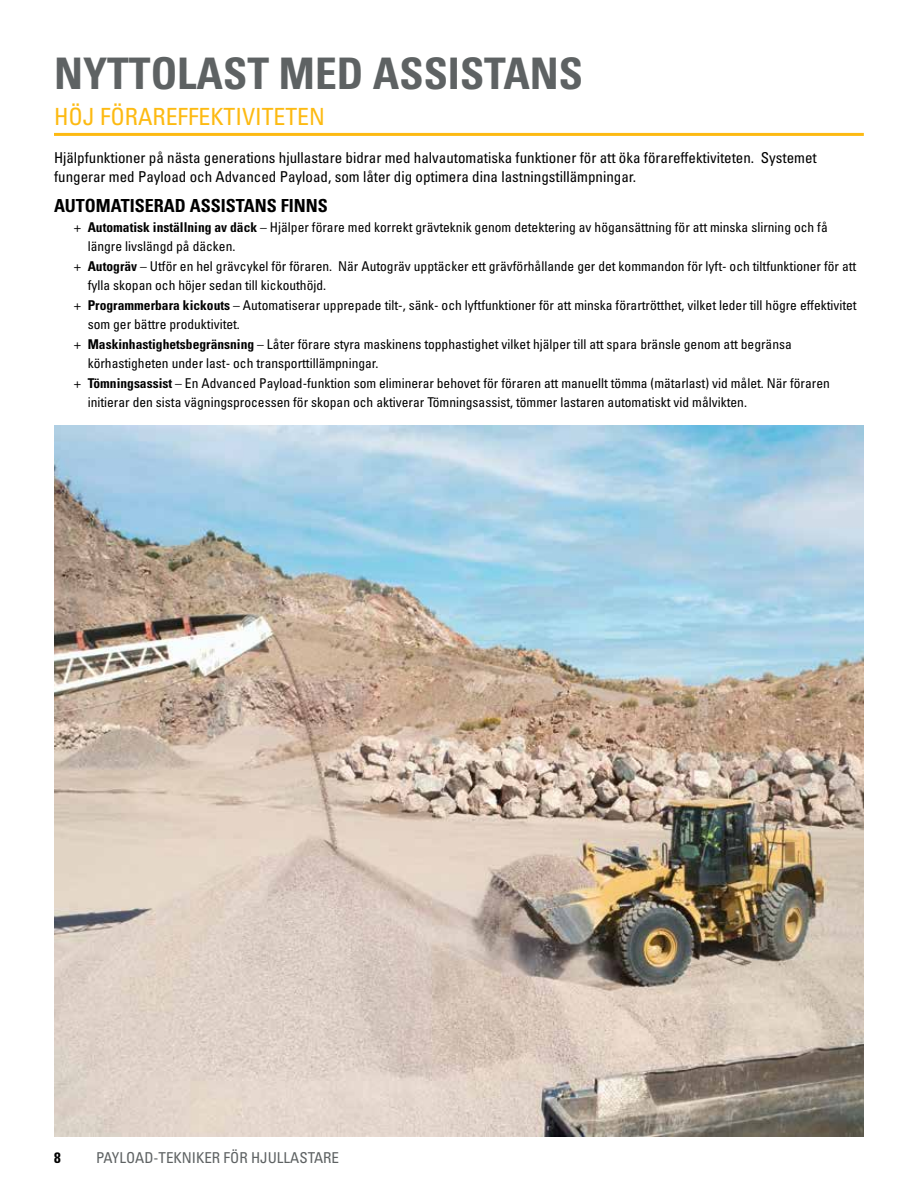
<style>
.page{position:relative;width:918px;height:1188px;background:#fff}
.page>*{position:absolute;margin:0;border:0;box-sizing:border-box;transform-origin:0 0}
.t1{font:43.5px "Univers LTCYR 67 Bold Cond";color:#5e6263}
.t2{font:condensed 23.7px "Univers LTCYR 57";color:#fdba12}
.t3{font:18px "Univers LTCYR 67 Bold Cond";color:#000}
.t4{font:condensed 15px/19.5px "Univers LTCYR 57";color:#000}
.t5{font:condensed 15px "Univers LTCYR 57";color:#5e6263}
.t6{font:15px "Univers LTCYR 67 Bold Cond";color:#000}
.t7{font:condensed 13.5px "Univers LTCYR 57";color:#000}
.s1{font-family:"Univers LTCYR 67 Bold Cond";font-stretch:normal}
</style>
<div class="page">
<hr style="left:54px;top:133px;width:810px;height:3px;background:#fdba12">
<img style="left:54px;top:426px;width:810px;height:711px">
<h1 class="t1" style="left:54px;top:47px;width:531px">NYTTOLAST MED ASSISTANS</h1>
<h2 class="t2" style="left:54px;top:102px;width:272px">HÖJ FÖRAREFFEKTIVITETEN</h2>
<p class="t4" style="left:54px;top:147px;width:764px">Hjälpfunktioner på nästa generations hjullastare bidrar med halvautomatiska funktioner för att öka förareffektiviteten. Systemet fungerar med Payload och Advanced Payload, som låter dig optimera dina lastningstillämpningar.</p>
<h3 class="t3" style="left:54px;top:195px;width:275px">AUTOMATISERAD ASSISTANS FINNS</h3>
<p class="t7" style="left:74px;top:219px;width:755px">+ <span class="s1">Automatisk inställning av däck</span> – Hjälper förare med korrekt grävteknik genom detektering av högansättning för att minska slirning och få</p>
<p class="t7" style="left:88px;top:238px;width:149px">längre livslängd på däcken.</p>
<p class="t7" style="left:74px;top:258px;width:784px">+ <span class="s1">Autogräv</span> – Utför en hel grävcykel för föraren. När Autogräv upptäcker ett grävförhållande ger det kommandon för lyft- och tiltfunktioner för att</p>
<p class="t7" style="left:88px;top:277px;width:240px">fylla skopan och höjer sedan till kickouthöjd.</p>
<p class="t7" style="left:74px;top:297px;width:784px">+ <span class="s1">Programmerbara kickouts</span> – Automatiserar upprepade tilt-, sänk- och lyftfunktioner för att minska förartrötthet, vilket leder till högre effektivitet</p>
<p class="t7" style="left:88px;top:316px;width:154px">som ger bättre produktivitet.</p>
<p class="t7" style="left:74px;top:336px;width:719px">+ <span class="s1">Maskinhastighetsbegränsning</span> – Låter förare styra maskinens topphastighet vilket hjälper till att spara bränsle genom att begränsa</p>
<p class="t7" style="left:88px;top:355px;width:292px">körhastigheten under last- och transporttillämpningar.</p>
<p class="t7" style="left:74px;top:375px;width:757px">+ <span class="s1">Tömningsassist</span> – En Advanced Payload-funktion som eliminerar behovet för föraren att manuellt tömma (mätarlast) vid målet. När föraren</p>
<p class="t7" style="left:88px;top:394px;width:661px">initierar den sista vägningsprocessen för skopan och aktiverar Tömningsassist, tömmer lastaren automatiskt vid målvikten.</p>
<p class="t6" style="left:54px;top:1148px;width:8px">8</p>
<p class="t5" style="left:96px;top:1148px;width:245px">PAYLOAD-TEKNIKER FÖR HJULLASTARE</p>
</div>
